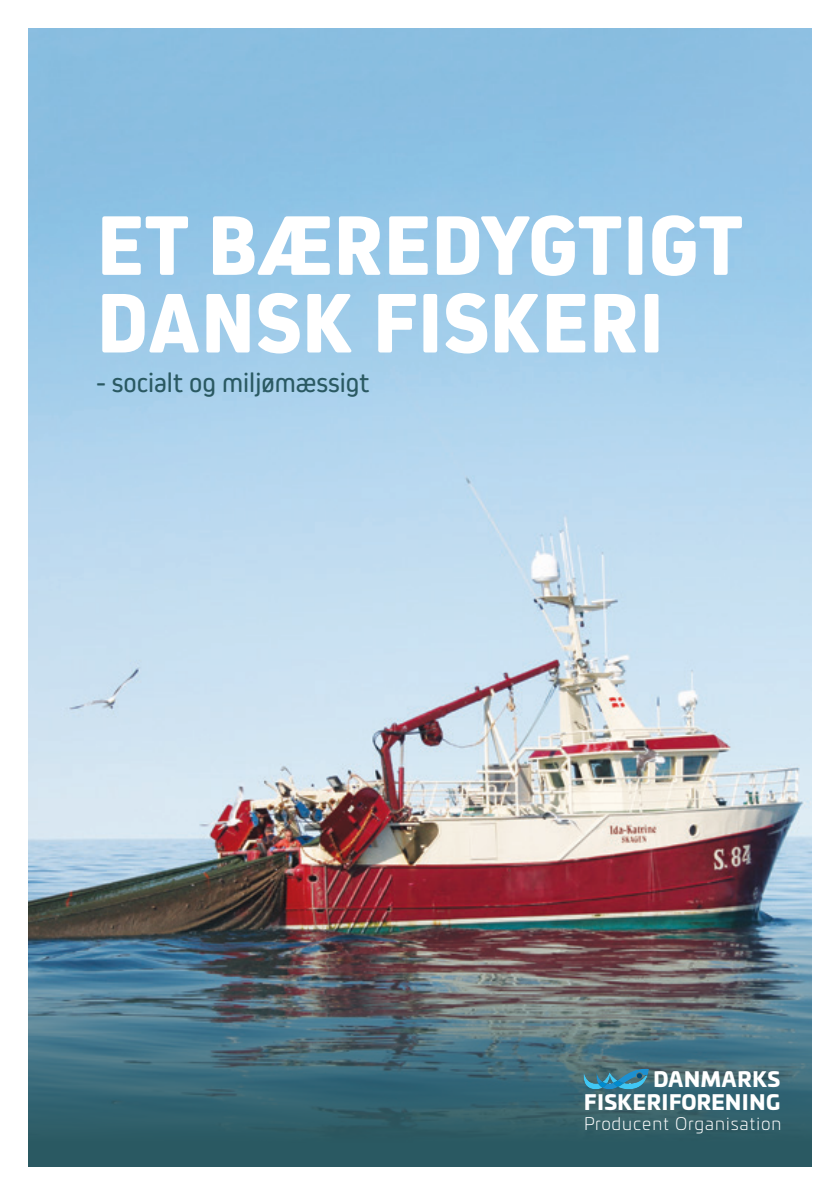
<style>
.page{position:relative;width:840px;height:1191px;background:#fff}
.page>*{position:absolute;margin:0;border:0;box-sizing:border-box;transform-origin:0 0}
.Overskrift_1{font:800 88px/77.6px "Kiro";color:#fff}
.t1{font:28px "Kiro";color:#2a5962}
.t2{font:900 20.2px "Univia Pro";letter-spacing:.04em;color:#fff}
.t3{font:300 17.2px "Univia Pro";letter-spacing:.065em;color:#fff}
</style>
<div class="page">
<img style="left:29px;top:29px;width:782px;height:861px">
<img style="left:28px;top:890px;width:783px;height:276px">
<svg style="left:583px;top:1068px;width:65px;height:21px"></svg>
<p class="Overskrift_1" style="left:96px;top:207px;width:648px">ET BÆREDYGTIGT<br>DANSK FISKERI</p>
<p class="t1" style="left:96px;top:367px;width:274px">- socialt og miljømæssigt</p>
<p class="t2" style="left:653px;top:1063px;width:128px">DANMARKS</p>
<p class="t2" style="left:584px;top:1086px;width:197px">FISKERIFORENING</p>
<p class="t3" style="left:584px;top:1111px;width:198px">Producent Organisation</p>
</div>
